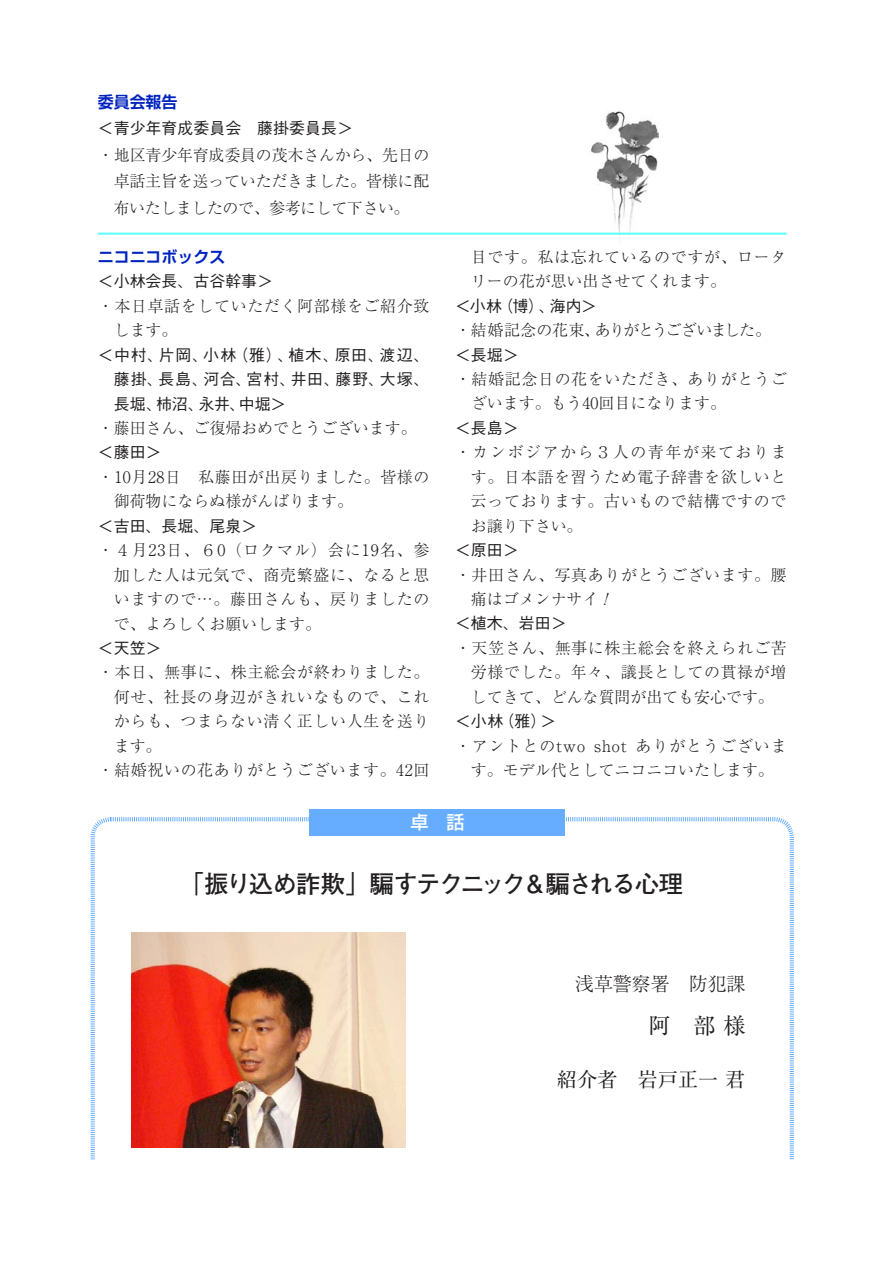
<style>
.page{position:relative;width:893px;height:1263px;background:#fff}
.page>*{position:absolute;margin:0;border:0;box-sizing:border-box;transform-origin:0 0}
.t1{font:700 24.45px "Futo Go B101 Pr 5";letter-spacing:-.075em;color:#231f20}
.t2{font:22.35px "Ryumin Pr 6 N";color:#231f20}
.t3{font:20.25px "Ryumin Pr 6 N";color:#231f20}
.t4{font:300 19.2px "Ryumin Pr 6 N";letter-spacing:-.015em;color:#231f20}
.t5{font:500 18px "Shin Go Pro";color:#fff}
.t6{font:300 15.9px/24.5px "Ryumin Pr 6 N";letter-spacing:.04em;color:#231f20;text-align:justify}
.t7{font:500 15.9px/24.5px "Gothic BBB Pr 6 N";color:#231f20;text-align:justify}
.t8{font:300 15.9px/24.5px "Ryumin Pr 6 N";letter-spacing:.06em;color:#231f20;text-align:center}
.t9{font:300 15.9px/24.5px "Ryumin Pr 6 N";letter-spacing:.02em;color:#231f20}
.t10{font:300 15.9px "Ryumin Pr 6 N";letter-spacing:-.055em;color:#231f20}
.t11{font:300 15.9px "Ryumin Pr 6 N";color:#231f20}
.t12{font:700 15.9px "Shin Go Pr 5 De";color:#0023bf}
</style>
<div class="page">
<div style="left:309px;top:809px;width:255px;height:27px;background:#66adff"></div>
<svg style="left:90px;top:816px;width:704px;height:344px"></svg>
<img style="left:132px;top:933px;width:273px;height:214px">
<img style="left:589px;top:111px;width:69px;height:129px">
<hr style="left:98px;top:233px;width:689px;height:2px;background:#60ffff">
<p class="t12" style="left:98px;top:88px;width:81px">委員会報告</p>
<p class="t7" style="left:98px;top:115px;width:257px">＜青少年育成委員会　藤掛委員長＞</p>
<p class="t6" style="left:114px;top:141px;width:317px;line-height:26.5px;text-indent:-16px">・地区青少年育成委員の茂木さんから、先日の卓話主旨を送っていただきました。皆様に配布いたしましたので、参考にして下さい。</p>
<p class="t12" style="left:98px;top:244px;width:129px">ニコニコボックス</p>
<p class="t7" style="left:98px;top:268px;width:177px">＜小林会長、古谷幹事＞</p>
<p class="t6" style="left:114px;top:293px;width:317px;text-indent:-16px">・本日卓話をしていただく阿部様をご紹介致します。</p>
<p class="t7" style="left:114px;top:341px;width:317px;text-indent:-16px">＜中村、片岡、小林（雅）、植木、原田、渡辺、藤掛、長島、河合、宮村、井田、藤野、大塚、長堀、柿沼、永井、中堀＞</p>
<p class="t11" style="left:98px;top:415px;width:320px">・藤田さん、ご復帰おめでとうございます。</p>
<p class="t7" style="left:98px;top:439px;width:65px">＜藤田＞</p>
<p class="t6" style="left:114px;top:464px;width:317px;text-indent:-16px">・10月28日　私藤田が出戻りました。皆様の御荷物にならぬ様がんばります。</p>
<p class="t7" style="left:98px;top:512px;width:161px">＜吉田、長堀、尾泉＞</p>
<p class="t6" style="left:114px;top:537px;width:317px;text-indent:-16px">・４月23日、６0（ロクマル）会に19名、参加した人は元気で、商売繁盛に、なると思いますので…。藤田さんも、戻りましたので、よろしくお願いします。</p>
<p class="t7" style="left:98px;top:635px;width:65px">＜天笠＞</p>
<p class="t6" style="left:98px;top:659px;width:333px">・本日、無事に、株主総会が終わりました。</p>
<p class="t6" style="left:114px;top:684px;width:317px">何せ、社長の身辺がきれいなもので、これ</p>
<p class="t6" style="left:114px;top:708px;width:317px">からも、つまらない清く正しい人生を送り</p>
<p class="t6" style="left:114px;top:733px;width:49px">ます。</p>
<p class="t6" style="left:98px;top:757px;width:333px">・結婚祝いの花ありがとうございます。42回</p>
<p class="t9" style="left:471px;top:244px;width:317px">目です。私は忘れているのですが、ロータリーの花が思い出させてくれます。</p>
<p class="t7" style="left:455px;top:292px;width:143px">＜小林（博）、海内＞</p>
<p class="t10" style="left:455px;top:318px;width:317px">・結婚記念の花束、ありがとうございました。</p>
<p class="t7" style="left:455px;top:341px;width:65px">＜長堀＞</p>
<p class="t6" style="left:471px;top:366px;width:317px;text-indent:-16px">・結婚記念日の花をいただき、ありがとうございます。もう40回目になります。</p>
<p class="t7" style="left:455px;top:415px;width:65px">＜長島＞</p>
<p class="t6" style="left:471px;top:439px;width:317px;text-indent:-16px">・カンボジアから３人の青年が来ております。日本語を習うため電子辞書を欲しいと云っております。古いもので結構ですのでお譲り下さい。</p>
<p class="t7" style="left:455px;top:537px;width:65px">＜原田＞</p>
<p class="t6" style="left:471px;top:561px;width:317px;text-indent:-16px">・井田さん、写真ありがとうございます。腰痛はゴメンナサイ‼</p>
<p class="t7" style="left:455px;top:610px;width:113px">＜植木、岩田＞</p>
<p class="t6" style="left:471px;top:635px;width:317px;text-indent:-16px">・天笠さん、無事に株主総会を終えられご苦労様でした。年々、議長としての貫禄が増してきて、どんな質問が出ても安心です。</p>
<p class="t7" style="left:455px;top:708px;width:103px">＜小林（雅）＞</p>
<p class="t8" style="left:455px;top:732px;width:333px">・アントとのtwo shot ありがとうございます。モデル代としてニコニコいたします。</p>
<p class="t5" style="left:410px;top:808px;width:56px">卓　話</p>
<h1 class="t1" style="left:180px;top:864px;width:505px">「振り込め詐欺」騙すテクニック＆騙される心理</h1>
<p class="t4" style="left:575px;top:968px;width:172px">浅草警察署　防犯課</p>
<h2 class="t2" style="left:626px;top:1008px;width:121px">　阿　部 様</h2>
<p class="t3" style="left:557px;top:1064px;width:190px">紹介者　岩戸正一 君</p>
</div>
